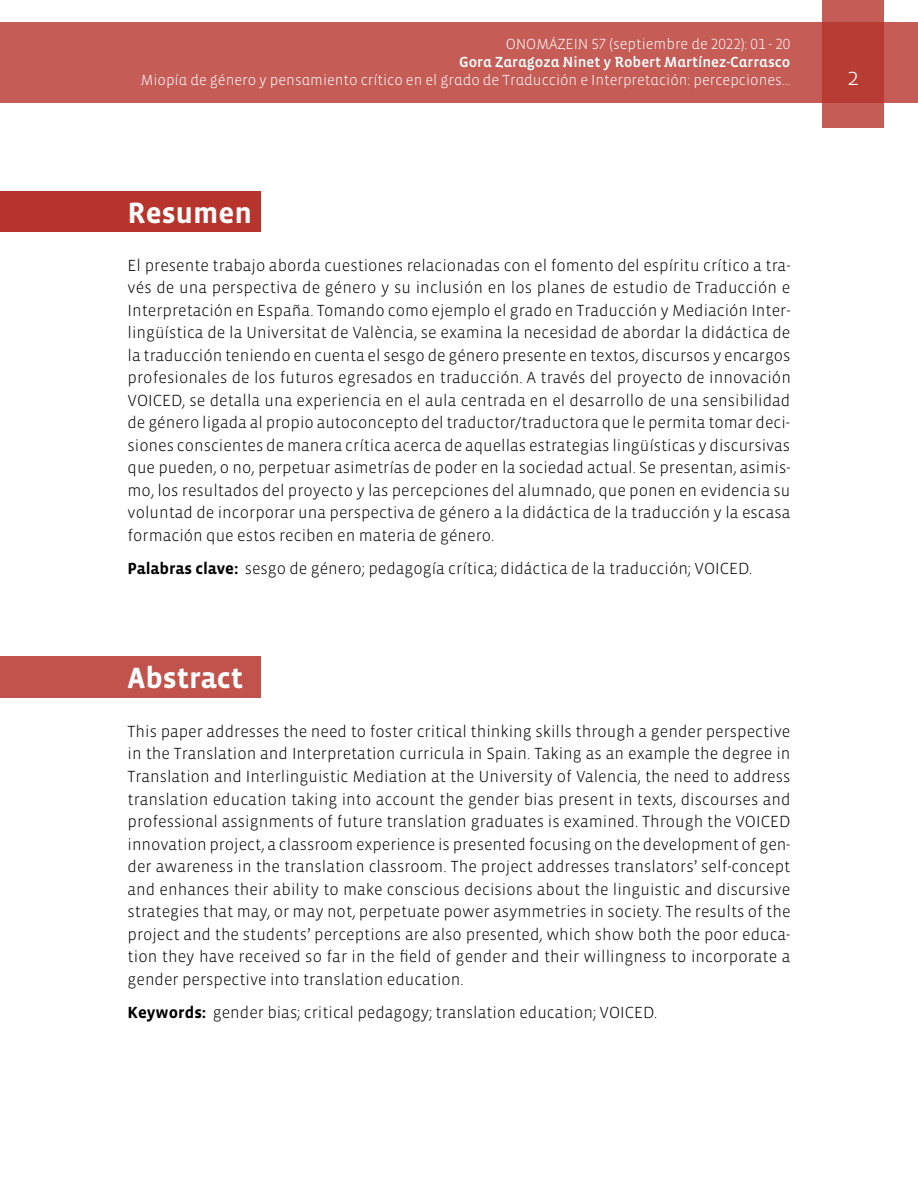
<style>
.page{position:relative;width:918px;height:1188px;background:#fff}
.page>*{position:absolute;margin:0;border:0;box-sizing:border-box;transform-origin:0 0}
.t1{font:700 30px "Vista Sans";color:#fff}
.t2{font:300 24px "Vista Sans";color:#fff}
.t3{font:300 16.5px/22.5px "Vista Sans";color:#000;text-align:justify}
.t4{font:300 15px "Vista Sans Alt";color:#fff}
.t5{font:15px "Vista Sans Alt Med";color:#fff}
.s1{font-weight:700}
</style>
<div class="page">
<div style="left:0;top:23px;width:918px;height:80px;background:#c55c56"></div>
<svg style="left:822px;top:0;width:62px;height:128px;background:#bd4740"></svg>
<div style="left:0;top:191px;width:260px;height:41px;background:#b7342c"></div>
<div style="left:0;top:656px;width:260px;height:41px;background:#c2534c"></div>
<p class="t4" style="left:506px;top:37px;width:286px">ONOMÁZEIN 57 (septiembre de 2022): 01 - 20</p>
<p class="t5" style="left:459px;top:55px;width:333px">Gora Zaragoza Ninet y Robert Martínez-Carrasco</p>
<p class="t4" style="left:141px;top:73px;width:651px">Miopía de género y pensamiento crítico en el grado de Traducción e Interpretación: percepciones...</p>
<h2 class="t2" style="left:847px;top:65px;width:13px">2</h2>
<h1 class="t1" style="left:128px;top:197px;width:126px">Resumen</h1>
<p class="t3" style="left:128px;top:254px;width:665px">El presente trabajo aborda cuestiones relacionadas con el fomento del espíritu crítico a tra&shy;vés de una perspectiva de género y su inclusión en los planes de estudio de Traducción e Interpretación en España. Tomando como ejemplo el grado en Traducción y Mediación Inter&shy;lingüística de la Universitat de València, se examina la necesidad de abordar la didáctica de la traducción teniendo en cuenta el sesgo de género presente en textos, discursos y encargos profesionales de los futuros egresados en traducción. A través del proyecto de innovación VOICED, se detalla una experiencia en el aula centrada en el desarrollo de una sensibilidad de género ligada al propio autoconcepto del traductor/traductora que le permita tomar deci&shy;siones conscientes de manera crítica acerca de aquellas estrategias lingüísticas y discursivas que pueden, o no, perpetuar asimetrías de poder en la sociedad actual. Se presentan, asimis&shy;mo, los resultados del proyecto y las percepciones del alumnado, que ponen en evidencia su voluntad de incorporar una perspectiva de género a la didáctica de la traducción y la escasa formación que estos reciben en materia de género.</p>
<p class="t3" style="left:128px;top:558px;width:626px"><span class="s1">Palabras clave:</span> sesgo de género; pedagogía crítica; didáctica de la traducción; VOICED.</p>
<h1 class="t1" style="left:128px;top:662px;width:117px">Abstract</h1>
<p class="t3" style="left:128px;top:721px;width:665px">This paper addresses the need to foster critical thinking skills through a gender perspective in the Translation and Interpretation curricula in Spain. Taking as an example the degree in Translation and Interlinguistic Mediation at the University of Valencia, the need to address translation education taking into account the gender bias present in texts, discourses and professional assignments of future translation graduates is examined. Through the VOICED innovation project, a classroom experience is presented focusing on the development of gen&shy;der awareness in the translation classroom. The project addresses translators’ self-concept and enhances their ability to make conscious decisions about the linguistic and discursive strategies that may, or may not, perpetuate power asymmetries in society. The results of the project and the students’ perceptions are also presented, which show both the poor educa&shy;tion they have received so far in the field of gender and their willingness to incorporate a gender perspective into translation education.</p>
<p class="t3" style="left:128px;top:1002px;width:531px"><span class="s1">Keywords:</span> gender bias; critical pedagogy; translation education; VOICED.</p>
</div>
